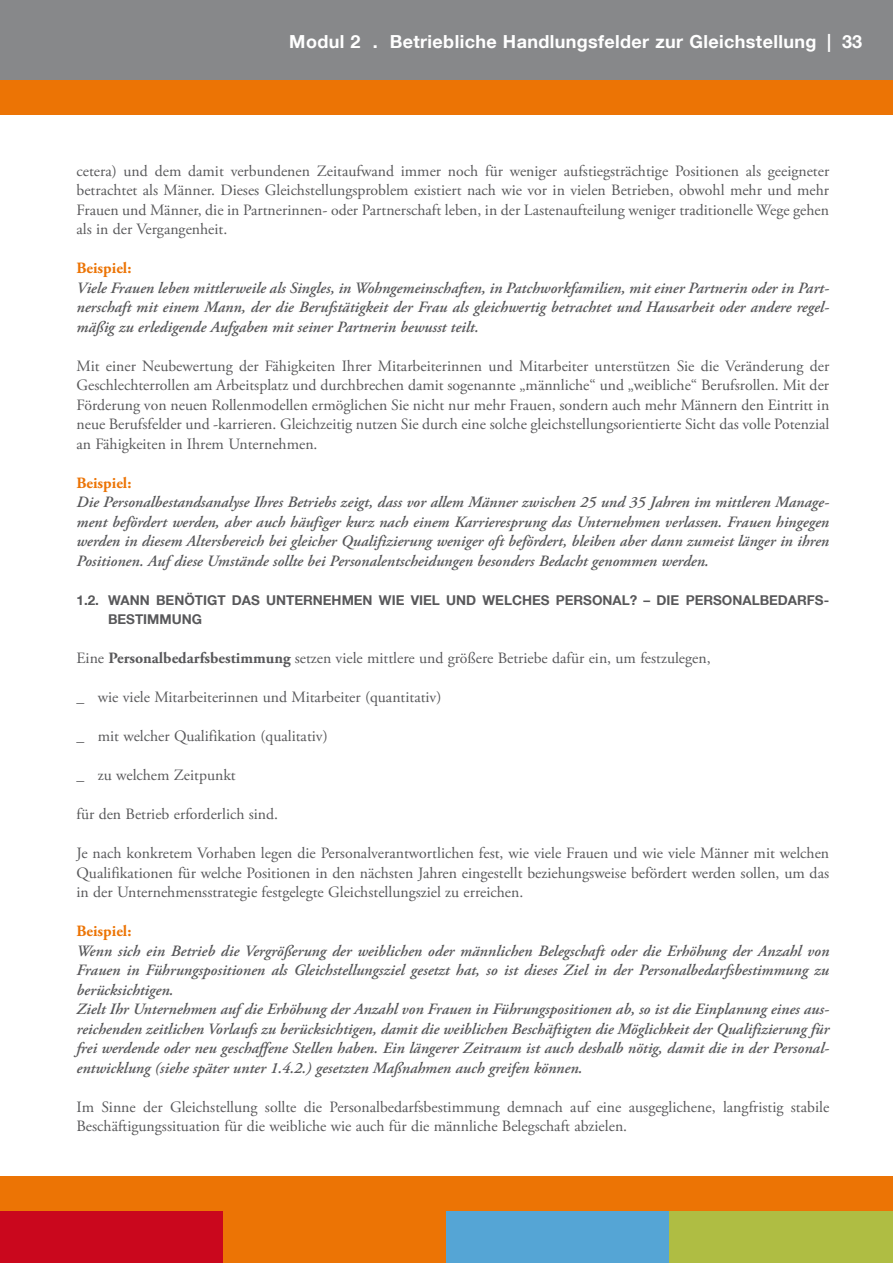
<style>
.page{position:relative;width:893px;height:1263px;background:#fff}
.page>*{position:absolute;margin:0;border:0;box-sizing:border-box;transform-origin:0 0}
.t1{font:700 18px "Helvetica Neue LT Com";letter-spacing:.02em;color:#fff}
.t2{font:15.75px/19.5px "Adobe Garamond Pro";color:#58585a;text-align:justify}
.t3{font:italic 600 15.75px/19.5px "Adobe Garamond Pro";color:#58585a;text-align:justify}
.t4{font:700 15.75px "Adobe Garamond Pro";color:#ec7405}
.t5{font:700 13.5px/19.5px "Helvetica Neue LT Com";color:#58585a}
.s1{font-weight:700}
</style>
<div class="page">
<div style="left:0;top:0;width:893px;height:82px;background:#87888a"></div>
<div style="left:0;top:81px;width:893px;height:34px;background:#ec7405"></div>
<div style="left:0;top:1178px;width:223px;height:85px;background:#ca071d"></div>
<div style="left:223px;top:1178px;width:223px;height:85px;background:#ec7405"></div>
<div style="left:446px;top:1178px;width:224px;height:85px;background:#55a5d5"></div>
<div style="left:670px;top:1178px;width:223px;height:85px;background:#afbd43"></div>
<div style="left:0;top:1177px;width:893px;height:34px;background:#ec7405"></div>
<p class="t1" style="left:289px;top:30px;width:574px">MODUL 2 . BETRIEBLICHE HANDLUNGSFELDER ZUR GLEICHSTELLUNG | 33</p>
<p class="t2" style="left:77px;top:161px;width:754px">cetera) und dem damit verbundenen Zeitaufwand immer noch für weniger aufstiegsträchtige Positionen als geeigneter betrachtet als Männer. Dieses Gleichstellungsproblem existiert nach wie vor in vielen Betrieben, obwohl mehr und mehr Frauen und Männer, die in Partnerinnen- oder Partnerschaft leben, in der Lastenaufteilung weniger traditionelle Wege gehen als in der Vergangenheit.</p>
<p class="t4" style="left:77px;top:259px;width:56px">Beispiel:</p>
<p class="t3" style="left:77px;top:278px;width:754px">Viele Frauen leben mittlerweile als Singles, in Wohngemeinschaften, in Patchworkfamilien, mit einer Partnerin oder in Part&shy;nerschaft mit einem Mann, der die Berufstätigkeit der Frau als gleichwertig betrachtet und Hausarbeit oder andere regel&shy;mäßig zu erledigende Aufgaben mit seiner Partnerin bewusst teilt.</p>
<p class="t2" style="left:77px;top:356px;width:754px">Mit einer Neubewertung der Fähigkeiten Ihrer Mitarbeiterinnen und Mitarbeiter unterstützen Sie die Veränderung der Geschlechterrollen am Arbeitsplatz und durchbrechen damit sogenannte „männliche“ und „weibliche“ Berufsrollen. Mit der Förderung von neuen Rollenmodellen ermöglichen Sie nicht nur mehr Frauen, sondern auch mehr Männern den Eintritt in neue Berufsfelder und -karrieren. Gleichzeitig nutzen Sie durch eine solche gleichstellungsorientierte Sicht das volle Potenzial an Fähigkeiten in Ihrem Unternehmen.</p>
<p class="t4" style="left:77px;top:473px;width:56px">Beispiel:</p>
<p class="t3" style="left:77px;top:493px;width:754px">Die Personalbestandsanalyse Ihres Betriebs zeigt, dass vor allem Männer zwischen 25 und 35 Jahren im mittleren Manage&shy;ment befördert werden, aber auch häufiger kurz nach einem Karrieresprung das Unternehmen verlassen. Frauen hingegen werden in diesem Altersbereich bei gleicher Qualifizierung weniger oft befördert, bleiben aber dann zumeist länger in ihren Positionen. Auf diese Umstände sollte bei Personalentscheidungen besonders Bedacht genommen werden.</p>
<p class="t5" style="left:77px;top:590px;width:754px">1.2. WANN BENÖTIGT DAS UNTERNEHMEN WIE VIEL UND WELCHES PERSONAL? – DIE PERSONALBEDARFS-<br>B</p>
<p class="t5" style="left:118px;top:609px;width:86px">ESTIMMUNG</p>
<p class="t2" style="left:77px;top:649px;width:636px">Eine <span class="s1">Personalbedarfsbestimmung</span> setzen viele mittlere und größere Betriebe dafür ein, um festzulegen,</p>
<p class="t2" style="left:77px;top:688px;width:366px">_ wie viele Mitarbeiterinnen und Mitarbeiter (quantitativ)</p>
<p class="t2" style="left:77px;top:727px;width:253px">_ mit welcher Qualifikation (qualitativ)</p>
<p class="t2" style="left:77px;top:766px;width:161px">_ zu welchem Zeitpunkt</p>
<p class="t2" style="left:77px;top:805px;width:203px">für den Betrieb erforderlich sind.</p>
<p class="t2" style="left:77px;top:844px;width:754px">Je nach konkretem Vorhaben legen die Personalverantwortlichen fest, wie viele Frauen und wie viele Männer mit welchen Qualifikationen für welche Positionen in den nächsten Jahren eingestellt beziehungsweise befördert werden sollen, um das in der Unternehmensstrategie festgelegte Gleichstellungsziel zu erreichen.</p>
<p class="t4" style="left:77px;top:922px;width:56px">Beispiel:</p>
<p class="t3" style="left:77px;top:941px;width:754px;text-align:left">Wenn sich ein Betrieb die Vergrößerung der weiblichen oder männlichen Belegschaft oder die Erhöhung der Anzahl von Frauen in Führungspositionen als Gleichstellungsziel gesetzt hat, so ist dieses Ziel in der Personalbedarfsbestimmung zu berücksichtigen.<br>Zielt Ihr Unternehmen auf die Erhöhung der Anzahl von Frauen in Führungspositionen ab, so ist die Einplanung eines aus&shy;reichenden zeitlichen Vorlaufs zu berücksichtigen, damit die weiblichen Beschäftigten die Möglichkeit der Qualifizierung für frei werdende oder neu geschaffene Stellen haben. Ein längerer Zeitraum ist auch deshalb nötig, damit die in der Personal&shy;entwicklung (siehe später unter 1.4.2.) gesetzten Maßnahmen auch greifen können.</p>
<p class="t2" style="left:77px;top:1097px;width:754px">Im Sinne der Gleichstellung sollte die Personalbedarfsbestimmung demnach auf eine ausgeglichene, langfristig stabile<br>Beschäftigungssituation für die weibliche wie auch für die männliche Belegschaft abzielen.</p>
</div>
